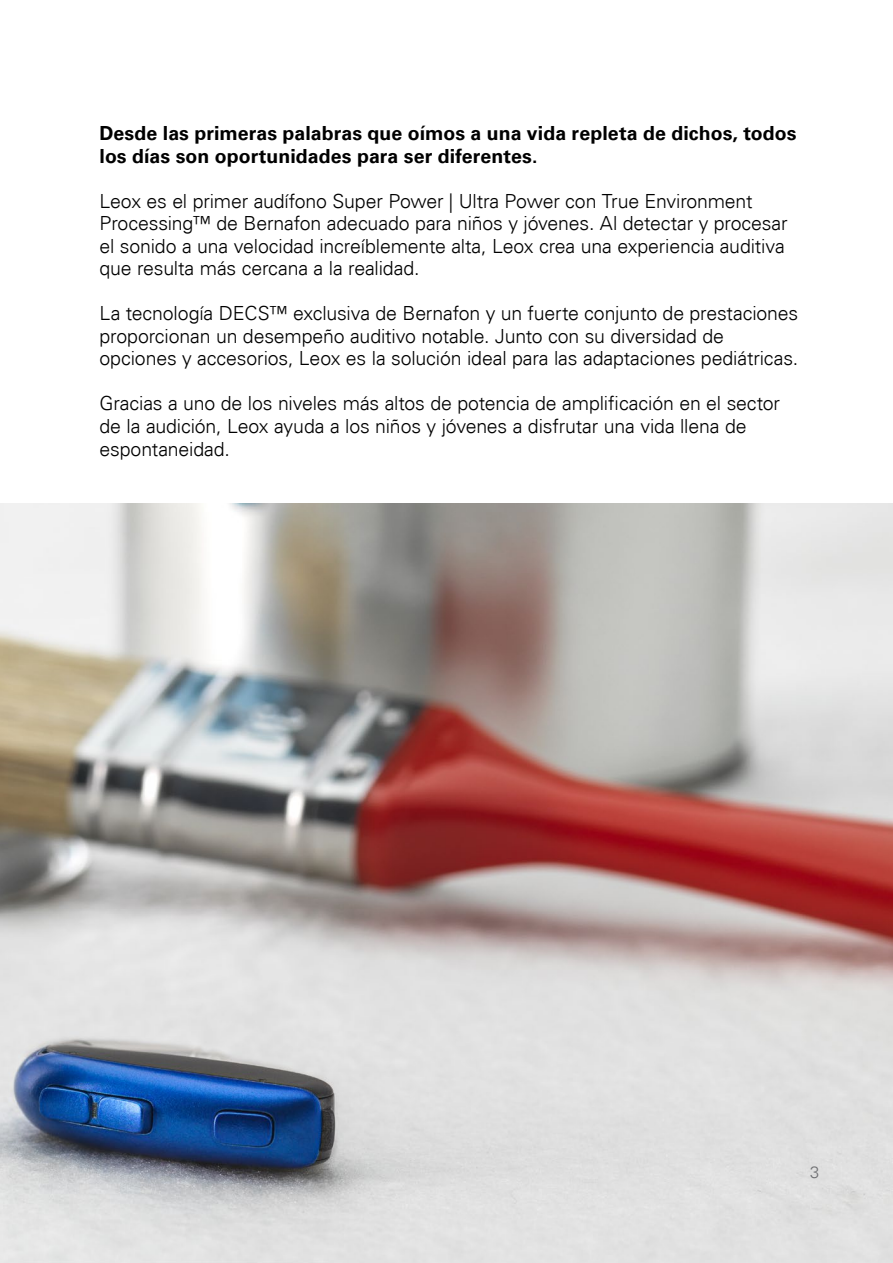
<style>
.page{position:relative;width:893px;height:1263px;background:#fff}
.page>*{position:absolute;margin:0;border:0;box-sizing:border-box;transform-origin:0 0}
.t1{font:300 19.5px/22.5px "Univers Com 45";letter-spacing:-.01em;color:#000}
.t2{font:700 19.5px/22.5px "Univers Com 65";letter-spacing:.005em;color:#000}
.t3{font:300 16.5px "Univers Com 45";color:#6d6e71}
</style>
<div class="page">
<img style="left:0;top:504px;width:893px;height:759px">
<p class="t2" style="left:99px;top:122px;width:699px">Desde las primeras palabras que oímos a una vida repleta de dichos, todos los días son oportunidades para ser diferentes.</p>
<p class="t1" style="left:99px;top:190px;width:690px">Leox es el primer audífono Super Power | Ultra Power con True Environment Processing™ de Bernafon adecuado para niños y jóvenes. Al detectar y procesar el sonido a una velocidad increíblemente alta, Leox crea una experiencia auditiva que resulta más cercana a la realidad.</p>
<p class="t1" style="left:99px;top:302px;width:700px">La tecnología DECS™ exclusiva de Bernafon y un fuerte conjunto de prestaciones proporcionan un desempeño auditivo notable. Junto con su diversidad de opciones y accesorios, Leox es la solución ideal para las adaptaciones pediátricas.</p>
<p class="t1" style="left:99px;top:392px;width:682px">Gracias a uno de los niveles más altos de potencia de amplificación en el sector de la audición, Leox ayuda a los niños y jóvenes a disfrutar una vida llena de espontaneidad.</p>
<p class="t3" style="left:810px;top:1162px;width:11px">3</p>
</div>
